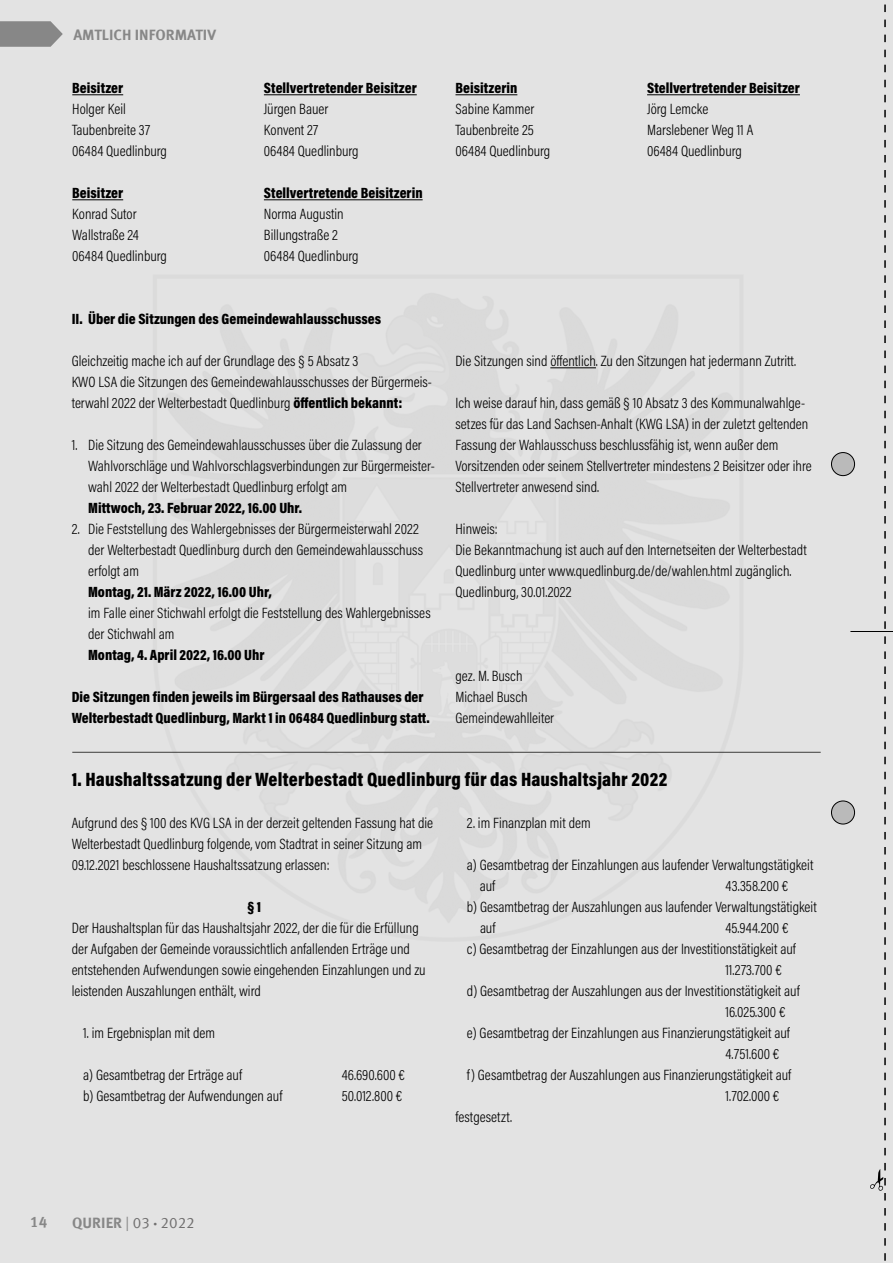
<style>
.page{position:relative;width:893px;height:1263px;background:#fff}
.page>*{position:absolute;margin:0;border:0;box-sizing:border-box;transform-origin:0 0}
.t1{font:900 19.5px "Acumin Pro Cond";letter-spacing:.01em;color:#000}
.t2{font:300 15px/21px "Acumin Pro Cond";color:#000}
.t3{font:900 15px/21px "Acumin Pro Cond";color:#000}
.t4{font:700 15px "Meta Offc Pro";color:#878787}
.s1{font-weight:900}
.s2{font-family:"Meta Offc Pro Norm";font-weight:400}
.s3{font-family:"Meta Offc Pro Norm";font-weight:400;color:#706f6f}
.s4{font-family:"Myriad Pro";font-weight:300;color:#706f6f}
</style>
<div class="page">
<img style="left:0;top:0;width:893px;height:1263px">
<hr style="left:850px;top:631px;width:43px;height:1px;background:#000">
<div style="left:831px;top:453px;width:23px;height:23px;background:#bababa;border-radius:50%"></div>
<div style="left:831px;top:452px;width:24px;height:24px;border:1px solid #000;border-radius:50%"></div>
<div style="left:831px;top:801px;width:23px;height:23px;background:#bababa;border-radius:50%"></div>
<div style="left:831px;top:801px;width:24px;height:23px;border:1px solid #000;border-radius:50%"></div>
<svg style="left:870px;top:0;width:16px;height:1263px;background:#d7d7d7"></svg>
<svg style="left:0;top:21px;width:63px;height:26px;background:#919191"></svg>
<hr style="left:72px;top:94px;width:51px;height:1px;background:#000">
<hr style="left:72px;top:199px;width:51px;height:1px;background:#000">
<hr style="left:264px;top:94px;width:153px;height:1px;background:#000">
<hr style="left:264px;top:199px;width:159px;height:1px;background:#000">
<hr style="left:550px;top:367px;width:46px;height:1px;background:#000">
<hr style="left:455px;top:94px;width:62px;height:1px;background:#000">
<hr style="left:647px;top:94px;width:153px;height:1px;background:#000">
<hr style="left:72px;top:752px;width:749px;height:1px;background:#3c3c3b">
<p class="t4" style="left:73px;top:23px;width:144px">AMTLICH INFORMATIV</p>
<p class="t3" style="left:72px;top:77px;width:52px">Beisitzer</p>
<p class="t2" style="left:72px;top:98px;width:96px">Holger Keil<br>Taubenbreite 37<br>06484 Quedlinburg</p>
<p class="t3" style="left:72px;top:182px;width:52px">Beisitzer</p>
<p class="t2" style="left:72px;top:203px;width:96px">Konrad Sutor<br>Wallstraße 24<br>06484 Quedlinburg</p>
<p class="t3" style="left:264px;top:77px;width:154px">Stellvertretender Beisitzer</p>
<p class="t2" style="left:264px;top:98px;width:96px">Jürgen Bauer<br>Konvent 27<br>06484 Quedlinburg</p>
<p class="t3" style="left:264px;top:182px;width:160px">Stellvertretende Beisitzerin</p>
<p class="t2" style="left:264px;top:203px;width:96px">Norma Augustin<br>Billungstraße 2<br>06484 Quedlinburg</p>
<p class="t3" style="left:72px;top:308px;width:311px">II. Über die Sitzungen des Gemeindewahlausschusses</p>
<p class="t2" style="left:72px;top:350px;width:362px">Gleichzeitig mache ich auf der Grundlage des § 5 Absatz 3<br>KWO LSA die Sitzungen des Gemeindewahlausschusses der Bürgermeis&shy;terwahl 2022 der Welterbestadt Quedlinburg <span class="s1">öffentlich bekannt:</span></p>
<p class="t2" style="left:88px;top:434px;width:348px;text-indent:-16px">1. Die Sitzung des Gemeindewahlausschusses über die Zulassung der<br>Wahlvorschläge und Wahlvorschlagsverbindungen zur Bürgermeister&shy;wahl 2022 der Welterbestadt Quedlinburg erfolgt am</p>
<p class="t3" style="left:88px;top:497px;width:215px">Mittwoch, 23. Februar 2022, 16.00 Uhr.</p>
<p class="t2" style="left:88px;top:518px;width:336px;text-indent:-16px">2. Die Feststellung des Wahlergebnisses der Bürgermeisterwahl 2022 der Welterbestadt Quedlinburg durch den Gemeindewahlausschuss erfolgt am</p>
<p class="t3" style="left:88px;top:581px;width:185px">Montag, 21. März 2022, 16.00 Uhr,</p>
<p class="t2" style="left:88px;top:602px;width:344px">im Falle einer Stichwahl erfolgt die Feststellung des Wahlergebnisses der Stichwahl am</p>
<p class="t3" style="left:88px;top:644px;width:178px">Montag, 4. April 2022, 16.00 Uhr</p>
<p class="t3" style="left:72px;top:686px;width:360px">Die Sitzungen finden jeweils im Bürgersaal des Rathauses der<br>Welterbestadt Quedlinburg, Markt 1 in 06484 Quedlinburg statt.</p>
<p class="t3" style="left:455px;top:77px;width:63px">Beisitzerin</p>
<p class="t2" style="left:455px;top:98px;width:96px">Sabine Kammer<br>Taubenbreite 25<br>06484 Quedlinburg</p>
<p class="t3" style="left:647px;top:77px;width:154px">Stellvertretender Beisitzer</p>
<p class="t2" style="left:647px;top:98px;width:108px">Jörg Lemcke<br>Marslebener Weg 11 A<br>06484 Quedlinburg</p>
<p class="t2" style="left:455px;top:350px;width:342px">Die Sitzungen sind öffentlich. Zu den Sitzungen hat jedermann Zutritt.</p>
<p class="t2" style="left:455px;top:392px;width:358px">Ich weise darauf hin, dass gemäß § 10 Absatz 3 des Kommunalwahlge&shy;setzes für das Land Sachsen-Anhalt (KWG LSA) in der zuletzt geltenden Fassung der Wahlausschuss beschlussfähig ist, wenn außer dem Vorsitzenden oder seinem Stellvertreter mindestens 2 Beisitzer oder ihre Stellvertreter anwesend sind.</p>
<p class="t2" style="left:455px;top:518px;width:353px">Hinweis:<br>Die Bekanntmachung ist auch auf den Internetseiten der Welterbestadt Quedlinburg unter www.quedlinburg.de/de/wahlen.html zugänglich.<br>Quedlinburg, 30.01.2022</p>
<p class="t2" style="left:455px;top:665px;width:100px">gez. M. Busch<br>Michael Busch<br>Gemeindewahlleiter</p>
<h1 class="t1" style="left:72px;top:767px;width:597px">1. Haushaltssatzung der Welterbestadt Quedlinburg für das Haushaltsjahr 2022</h1>
<p class="t2" style="left:72px;top:812px;width:363px">Aufgrund des § 100 des KVG LSA in der derzeit geltenden Fassung hat die<br>Welterbestadt Quedlinburg folgende, vom Stadtrat in seiner Sitzung am<br>09.12.2021 beschlossene Haushaltssatzung erlassen:</p>
<p class="t3" style="left:247px;top:896px;width:15px">§ 1</p>
<p class="t2" style="left:72px;top:917px;width:355px">Der Haushaltsplan für das Haushaltsjahr 2022, der die für die Erfüllung der Aufgaben der Gemeinde voraussichtlich anfallenden Erträge und entstehenden Aufwendungen sowie eingehenden Einzahlungen und zu leistenden Auszahlungen enthält, wird</p>
<p class="t2" style="left:83px;top:1022px;width:133px">1. im Ergebnisplan mit dem</p>
<p class="t2" style="left:83px;top:1064px;width:160px">a) Gesamtbetrag der Erträge auf</p>
<p class="t2" style="left:342px;top:1064px;width:65px">46.690.600 €</p>
<p class="t2" style="left:83px;top:1085px;width:201px">b) Gesamtbetrag der Aufwendungen auf</p>
<p class="t2" style="left:342px;top:1085px;width:62px">50.012.800 €</p>
<p class="t2" style="left:467px;top:812px;width:125px">2. im Finanzplan mit dem</p>
<p class="t2" style="left:480px;top:854px;width:335px;text-indent:-13px">a) Gesamtbetrag der Einzahlungen aus laufender Verwaltungstätigkeit auf</p>
<p class="t2" style="left:725px;top:875px;width:64px">43.358.200 €</p>
<p class="t2" style="left:467px;top:896px;width:351px">b) Gesamtbetrag der Auszahlungen aus laufender Verwaltungstätigkeit</p>
<p class="t2" style="left:480px;top:917px;width:17px">auf</p>
<p class="t2" style="left:725px;top:917px;width:65px">45.944.200 €</p>
<p class="t2" style="left:467px;top:938px;width:330px">c) Gesamtbetrag der Einzahlungen aus der Investitionstätigkeit auf</p>
<p class="t2" style="left:725px;top:959px;width:58px">11.273.700 €</p>
<p class="t2" style="left:467px;top:980px;width:334px">d) Gesamtbetrag der Auszahlungen aus der Investitionstätigkeit auf</p>
<p class="t2" style="left:725px;top:1001px;width:62px">16.025.300 €</p>
<p class="t2" style="left:467px;top:1022px;width:324px">e) Gesamtbetrag der Einzahlungen aus Finanzierungstätigkeit auf</p>
<p class="t2" style="left:725px;top:1043px;width:55px">4.751.600 €</p>
<p class="t2" style="left:467px;top:1064px;width:326px">f) Gesamtbetrag der Auszahlungen aus Finanzierungstätigkeit auf</p>
<p class="t2" style="left:725px;top:1085px;width:55px">1.702.000 €</p>
<p class="t2" style="left:455px;top:1106px;width:58px">festgesetzt.</p>
<p class="t4" style="left:30px;top:1210px;width:19px">14</p>
<p class="t4" style="left:72px;top:1211px;width:124px">QURIER <span class="s2">|</span> <span class="s3">03</span> <span class="s4">•</span> <span class="s3">2022</span></p>
</div>
